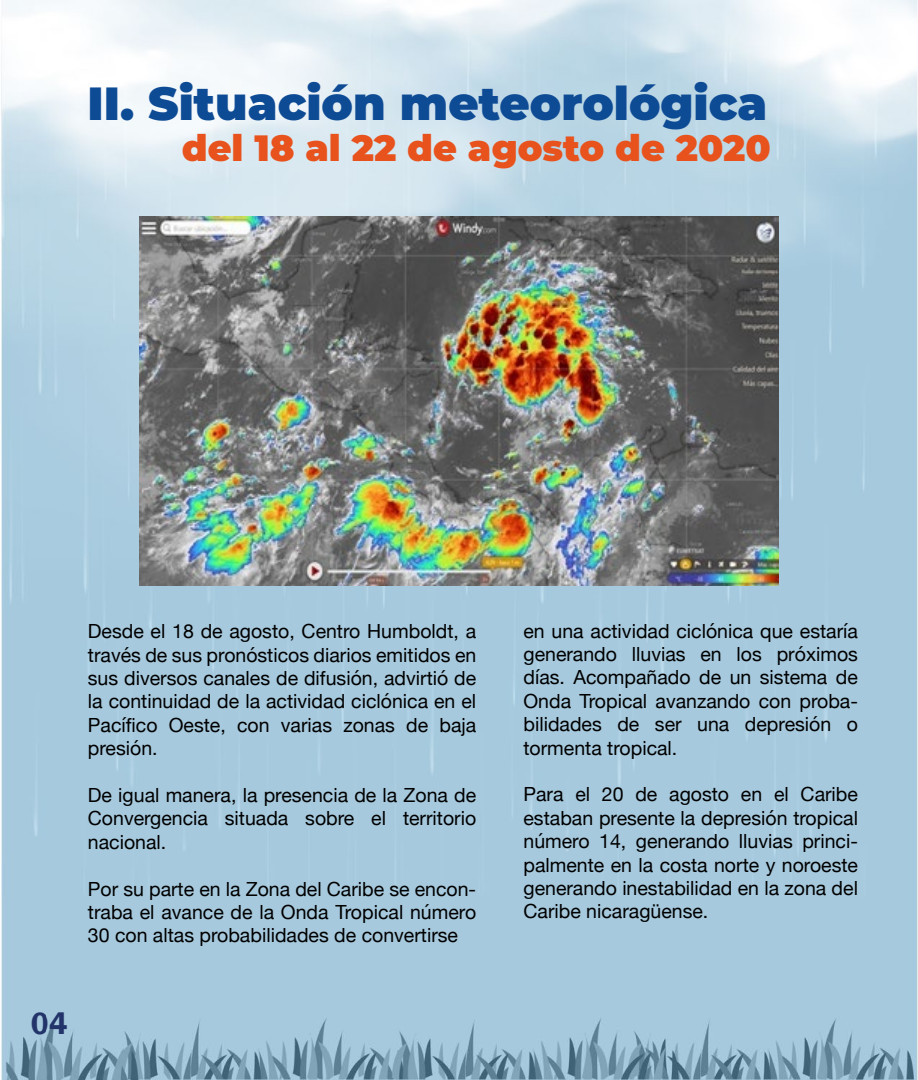
<style>
.page{position:relative;width:918px;height:1080px;background:#fff}
.page>*{position:absolute;margin:0;border:0;box-sizing:border-box;transform-origin:0 0}
.t1{font:900 46.5px "Montserrat";color:#0e4b95}
.t2{font:900 36.6px "Montserrat";color:#e8521d}
.t3{font:600 31.5px "Franklin Gothic";color:#23346a}
.t4{font:19.5px/23.4px "Helvetica Neue";color:#000;text-align:justify}
</style>
<div class="page">
<img style="left:1px;top:0;width:917px;height:1080px">
<img style="left:140px;top:217px;width:638px;height:369px">
<h1 class="t1" style="left:88px;top:69px;width:681px">II. Situación meteorológica</h1>
<h2 class="t2" style="left:182px;top:120px;width:590px">del 18 al 22 de agosto de 2020</h2>
<p class="t4" style="left:88px;top:621px;width:390px">Desde el 18 de agosto, Centro Humboldt, a través de sus pronósticos diarios emitidos en sus diversos canales de difusión, advirtió de la continuidad de la actividad ciclónica en el Pacífico Oeste, con varias zonas de baja presión.</p>
<p class="t4" style="left:88px;top:785px;width:390px">De igual manera, la presencia de la Zona de Convergencia situada sobre el territorio nacional.</p>
<p class="t4" style="left:88px;top:878px;width:390px">Por su parte en la Zona del Caribe se encon&shy;traba el avance de la Onda Tropical número 30 con altas probabilidades de convertirse</p>
<h3 class="t3" style="left:31px;top:1004px;width:39px">04</h3>
<p class="t4" style="left:523px;top:620px;width:336px">en una actividad ciclónica que estaría generando lluvias en los próximos días. Acompañado de un sistema de Onda Tropical avanzando con proba&shy;bilidades de ser una depresión o tormenta tropical.</p>
<p class="t4" style="left:524px;top:784px;width:336px">Para el 20 de agosto en el Caribe estaban presente la depresión tropical número 14, generando lluvias princi&shy;palmente en la costa norte y noroeste generando inestabilidad en la zona del Caribe nicaragüense.</p>
</div>
